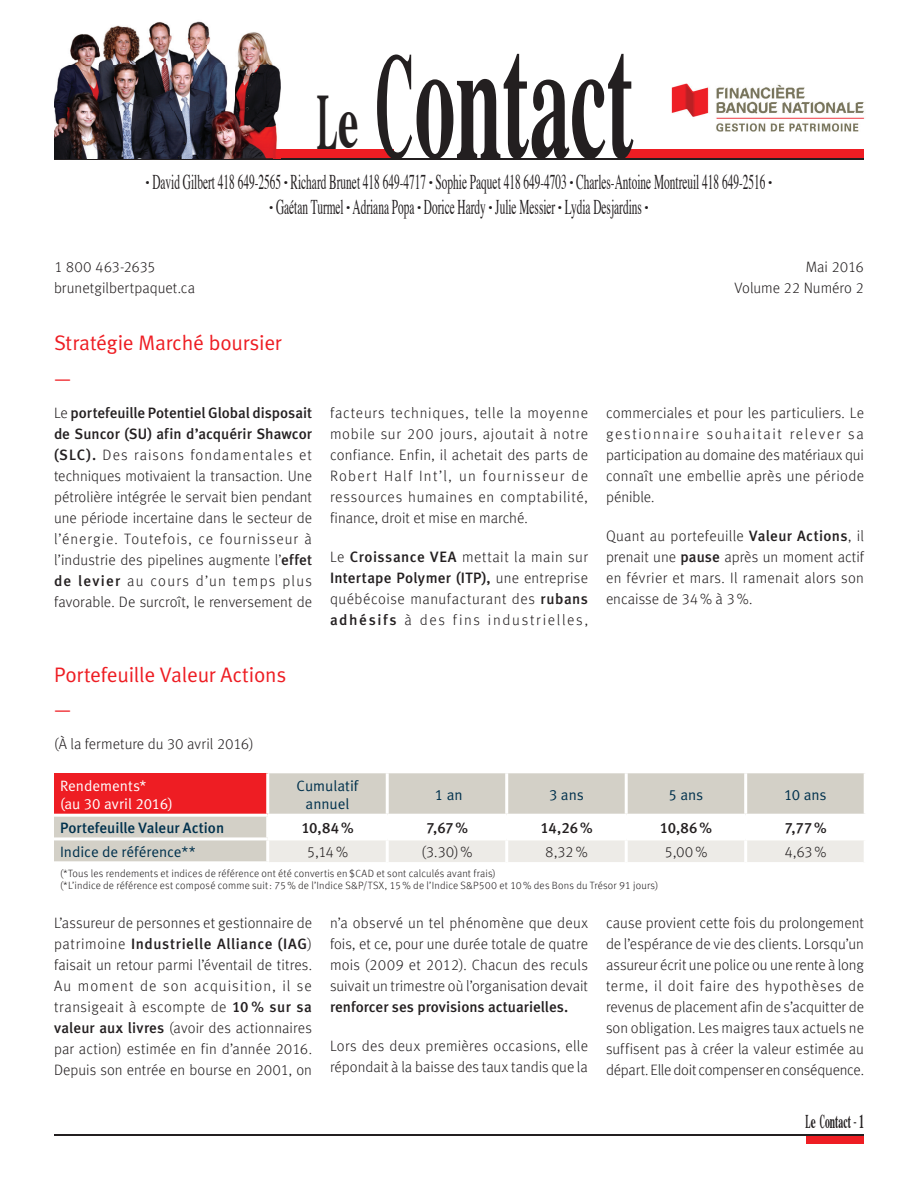
<style>
.page{position:relative;width:918px;height:1188px;background:#fff}
.page>*{position:absolute;margin:0;border:0;box-sizing:border-box;transform-origin:0 0}
.t1{font:700 163.5px "Times";color:#231f20;scale:.5 1}
.t2{font:21px "Times";color:#231f20;scale:.54 1}
.t3{font:21px/35.2px "Meta Normal LF";letter-spacing:-.01em;color:#ee1d23}
.t4{font:700 19.5px "Times";color:#231f20;scale:.4 1}
.t5{font:300 15px/21px "Meta Offc Pro";letter-spacing:.01em;color:#231f20;text-align:justify}
.t6{font:15px/21px "Meta Medium LF";color:#231f20}
.t7{font:300 15px/21px "Meta Offc Pro";letter-spacing:.055em;color:#231f20}
.t8{font:15px/18px "Meta Normal LF";letter-spacing:-.005em;color:#00314d;text-align:center}
.t9{font:15px "Meta Medium LF";letter-spacing:.02em;color:#231f20}
.t10{font:15px "Meta Medium LF";letter-spacing:.035em;color:#231f20}
.t11{font:300 15px "Meta Offc Pro";letter-spacing:.035em;color:#231f20}
.t12{font:15px/18px "Meta Normal LF";color:#fff}
.t13{font:15px "Meta Medium LF";color:#00314d}
.t14{font:300 15px "Meta Offc Pro";letter-spacing:-.03em;color:#231f20}
.t15{font:300 10.5px/12px "Meta Offc Pro";letter-spacing:.015em;color:#231f20}
.s1{font-size:79.5px}
.s2{font-size:148.5px}
.s3{font-size:168px}
.s4{font-size:10.5px}
.s5{font-family:"Meta Offc Pro";font-weight:300}
.s6{font-family:"Meta Medium LF";font-weight:400}
</style>
<div class="page">
<div style="left:806px;top:1136px;width:58px;height:8px;background:#ee1d23"></div>
<hr style="left:54px;top:1134px;width:810px;height:2px;background:#231f20">
<div style="left:274px;top:149px;width:120px;height:9px;background:#ee1d23"></div>
<div style="left:623px;top:149px;width:241px;height:9px;background:#ee1d23"></div>
<hr style="left:54px;top:158px;width:810px;height:2px;background:#231f20">
<img style="left:671px;top:83px;width:194px;height:49px">
<img style="left:54px;top:21px;width:227px;height:137px">
<svg style="left:274px;top:149px;width:7px;height:9px"></svg>
<svg style="left:54px;top:773px;width:810px;height:88px;fill:#d3d0c7"></svg>
<div style="left:269px;top:840px;width:595px;height:22px;background:#edebe7"></div>
<hr style="left:266px;top:773px;width:3px;height:41px;background:#fff">
<hr style="left:386px;top:773px;width:3px;height:41px;background:#fff">
<hr style="left:505px;top:773px;width:3px;height:41px;background:#fff">
<hr style="left:625px;top:773px;width:3px;height:41px;background:#fff">
<hr style="left:744px;top:773px;width:3px;height:41px;background:#fff">
<hr style="left:54px;top:814px;width:214px;height:3px;background:#fff">
<hr style="left:268px;top:814px;width:119px;height:3px;background:#fff">
<hr style="left:266px;top:817px;width:3px;height:20px;background:#fff">
<hr style="left:387px;top:814px;width:120px;height:3px;background:#fff">
<hr style="left:386px;top:817px;width:3px;height:20px;background:#fff">
<hr style="left:507px;top:814px;width:119px;height:3px;background:#fff">
<hr style="left:505px;top:817px;width:3px;height:20px;background:#fff">
<hr style="left:626px;top:814px;width:120px;height:3px;background:#fff">
<hr style="left:625px;top:817px;width:3px;height:20px;background:#fff">
<hr style="left:746px;top:814px;width:121px;height:3px;background:#fff">
<hr style="left:744px;top:817px;width:3px;height:20px;background:#fff">
<hr style="left:54px;top:837px;width:214px;height:3px;background:#fff">
<hr style="left:268px;top:837px;width:119px;height:3px;background:#fff">
<hr style="left:266px;top:840px;width:3px;height:21px;background:#fff">
<hr style="left:387px;top:837px;width:120px;height:3px;background:#fff">
<hr style="left:386px;top:840px;width:3px;height:22px;background:#fff">
<hr style="left:507px;top:837px;width:119px;height:3px;background:#fff">
<hr style="left:505px;top:840px;width:3px;height:22px;background:#fff">
<hr style="left:626px;top:837px;width:120px;height:3px;background:#fff">
<hr style="left:625px;top:840px;width:3px;height:22px;background:#fff">
<hr style="left:746px;top:837px;width:121px;height:3px;background:#fff">
<hr style="left:744px;top:840px;width:3px;height:22px;background:#fff">
<h1 class="t1" style="left:317px;top:-55px;width:636px"><span class="s1">Le</span> <span class="s2">C</span>o<span class="s3">n</span>tact</h1>
<h2 class="t2" style="left:146px;top:162px;width:1161px"><span class="s4">•</span> David Gilbert 418 649-2565 <span class="s4">•</span> Richard Brunet 418 649-4717 <span class="s4">•</span> Sophie Paquet 418 649-4703 <span class="s4">•</span> Charles-Antoine Montreuil 418 649-2516 <span class="s4">•</span></h2>
<h2 class="t2" style="left:270px;top:188px;width:703px"><span class="s4">•</span> Gaétan Turmel <span class="s4">•</span> Adriana Popa <span class="s4">•</span> Dorice Hardy <span class="s4">•</span> Julie Messier <span class="s4">•</span> Lydia Desjardins <span class="s4">•</span></h2>
<p class="t14" style="left:54px;top:256px;width:103px">1 800 463-2635</p>
<p class="t5" style="left:806px;top:256px;width:60px">Mai 2016</p>
<p class="t5" style="left:54px;top:277px;width:143px">brunetgilbertpaquet.ca</p>
<p class="t5" style="left:734px;top:277px;width:131px">Volume 22 Numéro 2</p>
<h2 class="t3" style="left:54px;top:325px;width:229px">Stratégie Marché boursier —</h2>
<p class="t6" style="left:54px;top:402px;width:260px"><span class="s5">Le</span> portefeuille Potentiel Global disposait de Suncor (SU) afin d’acquérir Shawcor</p>
<p class="t5" style="left:54px;top:443px;width:260px"><span class="s6">(SLC).</span> Des raisons fondamentales et techniques motivaient la transaction. Une pétrolière intégrée le servait bien pendant une période incertaine dans le secteur de l’énergie. Toutefois, ce fournisseur à l’industrie des pipelines augmente l’<span class="s6">effet de levier</span> au cours d’un temps plus favorable. De surcroît, le renversement de</p>
<p class="t5" style="left:330px;top:401px;width:260px">facteurs techniques, telle la moyenne mobile sur 200 jours, ajoutait à notre confiance. Enfin, il achetait des parts de Robert Half Int’l, un fournisseur de ressources humaines en comptabilité, finance, droit et mise en marché.</p>
<p class="t11" style="left:330px;top:546px;width:259px">Le <span class="s6">Croissance VEA</span> mettait la main sur</p>
<p class="t9" style="left:330px;top:569px;width:259px">Intertape Polymer (ITP), <span class="s5">une entreprise</span></p>
<p class="t7" style="left:330px;top:587px;width:260px">québécoise manufacturant des <span class="s6">rubans adhésifs</span> à des fins industrielles,</p>
<p class="t5" style="left:606px;top:401px;width:260px">commerciales et pour les particuliers. Le gestionnaire souhaitait relever sa participation au domaine des matériaux qui connaît une embellie après une période pénible.</p>
<p class="t5" style="left:606px;top:524px;width:259px">Quant au portefeuille <span class="s6">Valeur Actions</span>, il prenait une <span class="s6">pause</span> après un moment actif en février et mars. Il ramenait alors son encaisse de 34 % à 3 %.</p>
<h2 class="t3" style="left:54px;top:657px;width:234px">Portefeuille Valeur Actions —</h2>
<p class="t5" style="left:54px;top:733px;width:201px">(À la fermeture du 30 avril 2016)</p>
<p class="t12" style="left:60px;top:777px;width:114px">Rendements*<br>(au 30 avril 2016)</p>
<p class="t8" style="left:297px;top:777px;width:63px">Cumulatif annuel</p>
<p class="t8" style="left:435px;top:786px;width:29px">1 an</p>
<p class="t8" style="left:549px;top:786px;width:36px">3 ans</p>
<p class="t8" style="left:669px;top:786px;width:36px">5 ans</p>
<p class="t8" style="left:784px;top:786px;width:44px">10 ans</p>
<p class="t13" style="left:60px;top:819px;width:166px">Portefeuille Valeur Action</p>
<p class="t6" style="left:301px;top:817px;width:54px">10,84 %</p>
<p class="t6" style="left:426px;top:817px;width:43px">7,67 %</p>
<p class="t6" style="left:540px;top:817px;width:54px">14,26 %</p>
<p class="t6" style="left:660px;top:817px;width:54px">10,86 %</p>
<p class="t6" style="left:784px;top:817px;width:44px">7,77 %</p>
<p class="t8" style="left:60px;top:842px;width:137px">Indice de référence**</p>
<p class="t5" style="left:307px;top:840px;width:43px">5,14 %</p>
<p class="t5" style="left:422px;top:840px;width:52px">(3.30) %</p>
<p class="t5" style="left:545px;top:840px;width:44px">8,32 %</p>
<p class="t5" style="left:665px;top:840px;width:44px">5,00 %</p>
<p class="t5" style="left:784px;top:840px;width:44px">4,63 %</p>
<p class="t15" style="left:60px;top:867px;width:600px">(*Tous les rendements et indices de référence ont été convertis en $CAD et sont calculés avant frais)<br>(*L’indice de référence est composé comme suit : 75 % de l’Indice S&amp;P/TSX, 15 % de l’Indice S&amp;P500 et 10 % des Bons du Trésor 91 jours)</p>
<p class="t5" style="left:54px;top:911px;width:259px">L’assureur de personnes et gestionnaire de</p>
<p class="t10" style="left:54px;top:935px;width:260px"><span class="s5">patrimoine</span> Industrielle Alliance (IAG<span class="s5">)</span></p>
<p class="t5" style="left:54px;top:953px;width:260px">faisait un retour parmi l’éventail de titres.<br>Au moment de son acquisition, il se transigeait à escompte de <span class="s6">10 % sur sa valeur aux livres</span> (avoir des actionnaires par action) estimée en fin d’année 2016.<br>Depuis son entrée en bourse en 2001, on</p>
<p class="t5" style="left:330px;top:911px;width:260px">n’a observé un tel phénomène que deux fois, et ce, pour une durée totale de quatre mois (2009 et 2012). Chacun des reculs suivait un trimestre où l’organisation devait</p>
<p class="t6" style="left:330px;top:996px;width:240px">renforcer ses provisions actuarielles.</p>
<p class="t5" style="left:330px;top:1034px;width:259px">Lors des deux premières occasions, elle répondait à la baisse des taux tandis que la</p>
<p class="t5" style="left:606px;top:911px;width:260px">cause provient cette fois du prolongement de l’espérance de vie des clients. Lorsqu’un assureur écrit une police ou une rente à long terme, il doit faire des hypothèses de revenus de placement afin de s’acquitter de son obligation. Les maigres taux actuels ne suffisent pas à créer la valeur estimée au départ. Elle doit compenser en conséquence.</p>
<h3 class="t4" style="left:806px;top:1103px;width:148px">Le Contact <sup>-</sup> 1</h3>
</div>
